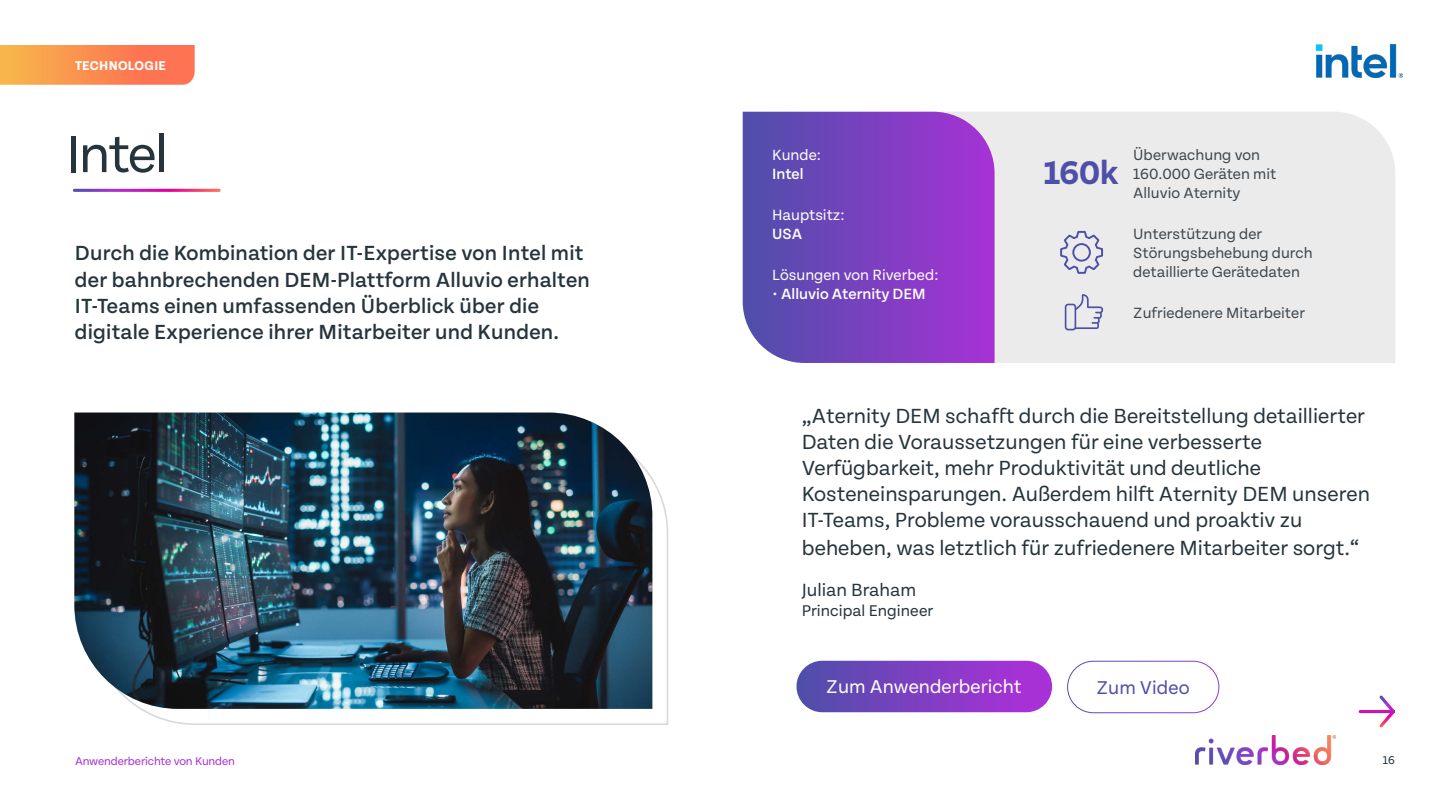
<style>
.page{position:relative;width:1440px;height:810px;background:#fff}
.page>*{position:absolute;margin:0;border:0;box-sizing:border-box;transform-origin:0 0}
.t1{font:55.57px "Tenon";letter-spacing:-.035em;color:#26343c}
.t2{font:700 34.8px "Tenon";color:#4e4fa9}
.t3{font:21.75px/26.3px "Tenon";color:#26343c}
.t4{font:500 21.75px/26.1px "Tenon";letter-spacing:.01em;color:#26343c}
.t5{font:19.73px "Tenon";color:#fff}
.t6{font:19.73px "Tenon";color:#4e4fa9}
.t7{font:18.83px "Tenon";color:#26343c}
.t8{font:16.5px "Tenon";color:#26343c}
.t9{font:15.75px/18.9px "Tenon";color:#3d474f}
.t10{font:15.75px "Tenon";color:#fff}
.t11{font:500 15.75px "Tenon";color:#fff}
.t12{font:700 13.5px "Tenon";letter-spacing:.02em;color:#fff}
.t13{font:12px "Tenon";letter-spacing:-.01em;color:#a831d6}
.t14{font:12px "Tenon";color:#26343c}
.s1{font-weight:400}
</style>
<div class="page">
<svg style="left:1358px;top:695px;width:37px;height:33px"></svg>
<svg style="left:0;top:45px;width:195px;height:40px;background:#fb8e51"></svg>
<div style="left:995px;top:112px;width:400px;height:251px;background:#ebebeb"></div>
<svg style="left:140px;top:478px;width:529px;height:247px"></svg>
<img style="left:74px;top:413px;width:578px;height:296px">
<img style="left:1196px;top:736px;width:140px;height:29px">
<svg style="left:743px;top:112px;width:252px;height:251px;background:#7d44c0"></svg>
<img style="left:1317px;top:44px;width:85px;height:33px">
<svg style="left:1060px;top:231px;width:43px;height:43px;background:#c8c8dc"></svg>
<div style="left:1067px;top:661px;width:152px;height:52px;border:1px solid #fff;border-radius:26px"></div>
<svg style="left:1065px;top:294px;width:38px;height:36px"></svg>
<div style="left:796px;top:661px;width:256px;height:51px;background:linear-gradient(to right,#5151aa,#af2dda);border-radius:26px"></div>
<p class="t12" style="left:75px;top:58px;width:92px">TECHNOLOGIE</p>
<h1 class="t1" style="left:66px;top:125px;width:104px">Intel</h1>
<p class="t4" style="left:75px;top:241px;width:516px">Durch die Kombination der IT-Expertise von Intel mit der bahnbrechenden DEM-Plattform Alluvio erhalten IT-Teams einen umfassenden Überblick über die digitale Experience ihrer Mitarbeiter und Kunden.</p>
<p class="t10" style="left:772px;top:147px;width:50px">Kunde:</p>
<p class="t11" style="left:772px;top:166px;width:33px">Intel</p>
<h2 class="t2" style="left:1044px;top:154px;width:76px">160k</h2>
<p class="t9" style="left:1133px;top:146px;width:145px">Überwachung von<br>160.000 Geräten mit<br>Alluvio Aternity</p>
<p class="t10" style="left:772px;top:207px;width:74px">Hauptsitz:</p>
<p class="t11" style="left:772px;top:226px;width:32px">USA</p>
<p class="t9" style="left:1133px;top:225px;width:181px">Unterstützung der<br>Störungsbehebung durch detaillierte Gerätedaten</p>
<p class="t10" style="left:772px;top:267px;width:168px">Lösungen von Riverbed:</p>
<p class="t11" style="left:772px;top:285px;width:155px"><span class="s1">•</span> Alluvio Aternity DEM</p>
<p class="t9" style="left:1133px;top:303px;width:173px">Zufriedenere Mitarbeiter</p>
<p class="t3" style="left:802px;top:403px;width:570px">„Aternity DEM schafft durch die Bereitstellung detaillierter Daten die Voraussetzungen für eine verbesserte Verfügbarkeit, mehr Produktivität und deutliche Kosteneinsparungen. Außerdem hilft Aternity DEM unseren IT-Teams, Probleme vorausschauend und proaktiv zu beheben, was letztlich für zufriedenere Mitarbeiter sorgt.“</p>
<p class="t7" style="left:802px;top:580px;width:116px">Julian Braham</p>
<p class="t8" style="left:802px;top:602px;width:133px">Principal Engineer</p>
<p class="t5" style="left:826px;top:677px;width:197px">Zum Anwenderbericht</p>
<p class="t6" style="left:1096px;top:677px;width:95px">Zum Video</p>
<p class="t13" style="left:75px;top:755px;width:162px">Anwenderberichte von Kunden</p>
<p class="t14" style="left:1383px;top:754px;width:14px">16</p>
</div>
